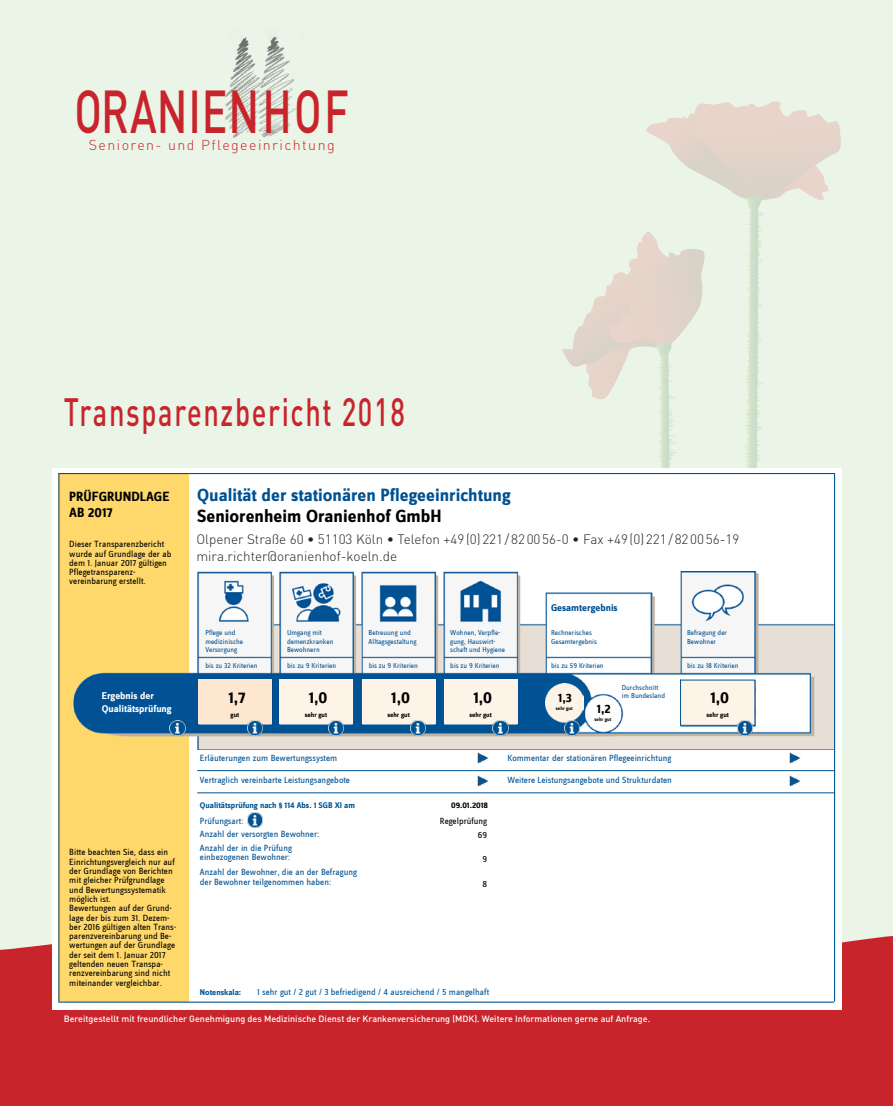
<style>
.page{position:relative;width:893px;height:1106px;background:#eaf4e7}
.page>*{position:absolute;margin:0;border:0;box-sizing:border-box;transform-origin:0 0}
.t1{font:500 59.7px "DIN";letter-spacing:.02em;color:#c8242b;scale:.71 1}
.t2{font:500 39px "DIN";letter-spacing:.06em;color:#c8242b;scale:.7 1}
.t3{font:18.45px "Zine Sans Dis Bold Roman";color:#005192}
.t4{font:18.45px "Zine Sans Dis Bold Roman";color:#000}
.t5{font:16.5px "Zine Sans Dis Bold Roman";color:#000}
.t6{font:300 14.25px "DIN";letter-spacing:.1em;color:#c8242b}
.t7{font:13.8px/16.5px "Zine Sans Dis Bold Roman";color:#000}
.t8{font:300 13.5px/16.2px "DIN Pro";color:#231f20}
.t9{font:12.9px "Zine Sans Dis Bold Roman";color:#000}
.t10{font:10.2px/13.6px "Zine Sans Dis Bold Roman";color:#fff}
.t11{font:10.2px "Zine Sans Dis Bold Roman";color:#005192}
.t12{font:9.3px/9.3px "Zine Sans Dis Regular Roman";color:#000}
.t13{font:9.3px/13.6px "Zine Sans Dis Regular Roman";color:#005192}
.t14{font:9.3px "Zine Sans Dis Regular Roman";color:#005697}
.t15{font:500 9px "DIN";color:#fff}
.t16{font:8.55px "Zine Sans Dis Bold Roman";color:#005697}
.t17{font:8.55px "Zine Sans Dis Bold Roman";color:#000}
.t18{font:7.35px/8.6px "Zine Sans Dis Regular Roman";color:#005192}
.t19{font:6.9px "Zine Sans Dis Bold Roman";color:#000}
.t20{font:5.1px "Zine Sans Dis Bold Roman";color:#000}
</style>
<div class="page">
<div style="left:0;top:936px;width:893px;height:170px;background:#c8242b"></div>
<div style="left:52px;top:468px;width:789px;height:541px;background:#fff"></div>
<div style="left:58px;top:473px;width:131px;height:528px;background:#ffd86b"></div>
<hr style="left:58px;top:473px;width:1px;height:528px;background:#005192">
<hr style="left:58px;top:1001px;width:776px;height:1px;background:#005192">
<hr style="left:58px;top:473px;width:776px;height:1px;background:#005192">
<hr style="left:197px;top:770px;width:637px;height:1px;background:#005192">
<hr style="left:197px;top:792px;width:637px;height:1px;background:#005192">
<hr style="left:834px;top:473px;width:1px;height:528px;background:#005192">
<img style="left:73px;top:571px;width:489px;height:178px">
<div style="left:362px;top:679px;width:73px;height:12px;background:#fef3e7"></div>
<div style="left:198px;top:679px;width:74px;height:12px;background:#fee7d0"></div>
<div style="left:279px;top:679px;width:74px;height:12px;background:#fef3e7"></div>
<div style="left:444px;top:679px;width:73px;height:12px;background:#fef3e7"></div>
<img style="left:545px;top:683px;width:17px;height:38px">
<div style="left:69px;top:488px;width:109px;height:106px;background:#ffd86b"></div>
<div style="left:444px;top:688px;width:73px;height:25px;background:#fef3e7"></div>
<div style="left:362px;top:688px;width:73px;height:25px;background:#fef3e7"></div>
<div style="left:279px;top:688px;width:74px;height:25px;background:#fef3e7"></div>
<div style="left:198px;top:688px;width:74px;height:25px;background:#fee7d0"></div>
<div style="left:198px;top:710px;width:74px;height:14px;background:#fee7d0"></div>
<div style="left:362px;top:710px;width:73px;height:14px;background:#fef3e7"></div>
<div style="left:279px;top:710px;width:74px;height:14px;background:#fef3e7"></div>
<div style="left:444px;top:710px;width:73px;height:14px;background:#fef3e7"></div>
<img style="left:170px;top:720px;width:15px;height:15px">
<img style="left:247px;top:720px;width:16px;height:15px">
<img style="left:328px;top:720px;width:16px;height:15px">
<img style="left:411px;top:720px;width:15px;height:15px">
<img style="left:493px;top:720px;width:15px;height:15px">
<img style="left:247px;top:812px;width:16px;height:15px">
<svg style="left:477px;top:752px;width:11px;height:11px"></svg>
<svg style="left:477px;top:775px;width:11px;height:11px"></svg>
<svg style="left:562px;top:101px;width:282px;height:864px"></svg>
<div style="left:196px;top:534px;width:623px;height:35px;background:#fff"></div>
<img style="left:225px;top:36px;width:72px;height:102px">
<h1 class="t1" style="left:75px;top:71px;width:388px">ORANIENHOF</h1>
<h3 class="t6" style="left:89px;top:135px;width:247px">Senioren- und Pflegeeinrichtung</h3>
<h2 class="t2" style="left:64px;top:386px;width:489px">Transparenzbericht 2018</h2>
<h3 class="t7" style="left:69px;top:488px;width:102px">PRÜFGRUNDLAGE<br>AB 2017</h3>
<p class="t12" style="left:69px;top:540px;width:104px">Dieser Transparenzbericht wurde auf Grundlage der ab dem 1. Januar 2017 gültigen<br>Pflegetransparenz&shy;vereinbarung erstellt.</p>
<p class="t10" style="left:102px;top:689px;width:71px">Ergebnis der<br>Qualitätsprüfung</p>
<p class="t12" style="left:69px;top:848px;width:108px">Bitte beachten Sie, dass ein<br>Einrichtungsvergleich nur auf der Grundlage von Berichten mit gleicher Prüfgrundlage und Bewertungssystematik möglich ist.<br>Bewertungen auf der Grund&shy;lage der bis zum 31. Dezem&shy;ber 2016 gültigen alten Trans&shy;parenzvereinbarung und Be&shy;wertungen auf der Grundlage der seit dem 1. Januar 2017 geltenden neuen Transpa&shy;renzvereinbarung sind nicht miteinander vergleichbar.</p>
<h3 class="t3" style="left:197px;top:485px;width:315px">Qualität der stationären Pflegeeinrichtung</h3>
<p class="t12" style="left:197px;top:538px;width:256px;line-height:10.9px">Olpener Str. 60, 51103 Köln · Tel.: 0221 82005610 · Fax: 0221 82005619 info@oranienhof-koeln.de · www.oranienhof-koeln.de</p>
<h3 class="t4" style="left:197px;top:506px;width:246px">Seniorenheim Oranienhof GmbH</h3>
<h3 class="t8" style="left:196px;top:531px;width:544px">Olpener Straße 60 • 51103 Köln • Telefon +49(0)221/820056-0 • Fax +49(0)221/820056-19 mira.richter@oranienhof-koeln.de</h3>
<p class="t11" style="left:551px;top:603px;width:68px">Gesamtergebnis</p>
<p class="t18" style="left:551px;top:628px;width:47px">Rechnerisches<br>Gesamtergebnis</p>
<p class="t18" style="left:205px;top:628px;width:39px">Pflege und medizinische<br>Versorgung</p>
<p class="t18" style="left:287px;top:628px;width:48px">Umgang mit demenzkranken<br>Bewohnern</p>
<p class="t18" style="left:369px;top:628px;width:49px">Betreuung und<br>Alltagsgestaltung</p>
<p class="t18" style="left:450px;top:628px;width:56px">Wohnen, Verpfle&shy;gung, Hauswirt&shy;schaft und Hygiene</p>
<p class="t18" style="left:687px;top:628px;width:42px">Befragung der<br>Bewohner</p>
<p class="t18" style="left:205px;top:661px;width:54px">bis zu 32 Kriterien</p>
<p class="t18" style="left:287px;top:661px;width:51px">bis zu 9 Kriterien</p>
<p class="t18" style="left:369px;top:661px;width:51px">bis zu 9 Kriterien</p>
<p class="t18" style="left:450px;top:661px;width:51px">bis zu 9 Kriterien</p>
<p class="t18" style="left:551px;top:661px;width:54px">bis zu 59 Kriterien</p>
<p class="t18" style="left:687px;top:661px;width:53px">bis zu 18 Kriterien</p>
<h3 class="t9" style="left:558px;top:691px;width:15px">1,3</h3>
<p class="t20" style="left:556px;top:705px;width:18px">sehr gut</p>
<h3 class="t9" style="left:597px;top:702px;width:15px">1,2</h3>
<p class="t20" style="left:594px;top:716px;width:18px">sehr gut</p>
<p class="t18" style="left:622px;top:683px;width:45px">Durchschnitt im Bundesland</p>
<h3 class="t5" style="left:228px;top:688px;width:19px">1,7</h3>
<h3 class="t5" style="left:309px;top:688px;width:20px">1,0</h3>
<h3 class="t5" style="left:391px;top:688px;width:20px">1,0</h3>
<h3 class="t5" style="left:473px;top:688px;width:20px">1,0</h3>
<h3 class="t5" style="left:710px;top:688px;width:20px">1,0</h3>
<p class="t19" style="left:231px;top:711px;width:10px">gut</p>
<p class="t19" style="left:305px;top:711px;width:24px">sehr gut</p>
<p class="t19" style="left:387px;top:711px;width:24px">sehr gut</p>
<p class="t19" style="left:469px;top:711px;width:24px">sehr gut</p>
<p class="t19" style="left:707px;top:711px;width:24px">sehr gut</p>
<p class="t13" style="left:507px;top:751px;width:165px">Kommentar der stationären Pflegeeinrichtung</p>
<p class="t13" style="left:200px;top:751px;width:139px">Erläuterungen zum Bewertungssystem</p>
<p class="t13" style="left:200px;top:773px;width:152px">Vertraglich vereinbarte Leistungsangebote</p>
<p class="t13" style="left:507px;top:773px;width:166px">Weitere Leistungsangebote und Strukturdaten</p>
<p class="t16" style="left:200px;top:801px;width:157px">Qualitätsprüfung nach § 114 Abs. 1 SGB XI am</p>
<p class="t17" style="left:451px;top:801px;width:38px">09.01.2018</p>
<p class="t13" style="left:200px;top:814px;width:45px">Prüfungsart:</p>
<p class="t12" style="left:440px;top:816px;width:49px">Regelprüfung</p>
<p class="t13" style="left:200px;top:827px;width:121px">Anzahl der versorgten Bewohner:<br>Anzahl der in die Prüfung</p>
<p class="t13" style="left:200px;top:850px;width:92px">einbezogenen Bewohner:</p>
<p class="t13" style="left:200px;top:868px;width:158px;line-height:9.3px">Anzahl der Bewohner, die an der Befragung der Bewohner teilgenommen haben:</p>
<p class="t12" style="left:478px;top:830px;width:11px">69</p>
<p class="t12" style="left:482px;top:855px;width:6px">9</p>
<p class="t12" style="left:482px;top:879px;width:6px">8</p>
<p class="t16" style="left:200px;top:987px;width:43px">Notenskala:</p>
<p class="t14" style="left:257px;top:987px;width:234px">1 sehr gut / 2 gut / 3 befriedigend / 4 ausreichend / 5 mangelhaft</p>
<p class="t15" style="left:64px;top:1012px;width:588px">Bereitgestellt mit freundlicher Genehmigung des Medizinische Dienst der Krankenversicherung (MDK). Weitere Informationen gerne auf Anfrage.</p>
</div>
